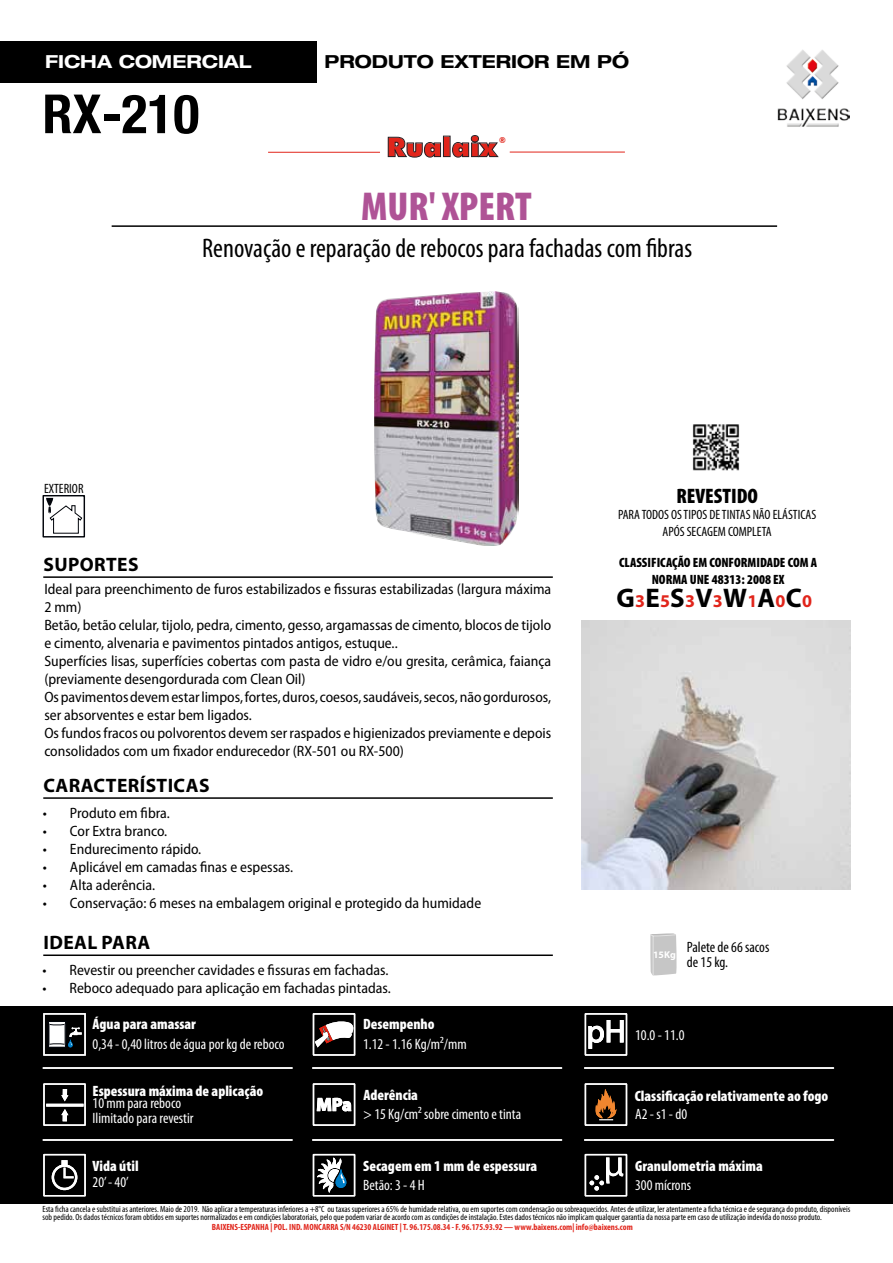
<style>
.page{position:relative;width:893px;height:1263px;background:#fff}
.page>*{position:absolute;margin:0;border:0;box-sizing:border-box;transform-origin:0 0}
.t1{font:700 condensed 54px "Helvetica Neue LT Com";color:#000}
.t2{font:900 condensed 40.5px "Myriad Pro";color:#af5396}
.t3{font:condensed 27px "Myriad Pro";color:#000}
.t4{font:700 27px "Myriad Pro";color:#000}
.t5{font:900 27px "Futura BT";color:#e1251b}
.t6{font:900 condensed 21px "Myriad Pro";color:#000}
.t7{font:700 19.5px "Myriad Pro";letter-spacing:.02em;color:#000}
.t8{font:700 expanded 18px "Helvetica Neue LT Pro";color:#000}
.t9{font:700 expanded 18px "Helvetica Neue LT Pro";color:#fff}
.t10{font:semi-condensed 15px/18px "Myriad Pro";color:#000}
.t11{font:condensed 15px/15px "Myriad Pro";color:#fff}
.t12{font:900 condensed 15px "Myriad Pro";color:#fff}
.t13{font:condensed 15px/15px "Myriad Pro";color:#000;text-align:center}
.t14{font:condensed 13.5px/16.5px "Myriad Pro";color:#000;text-align:center}
.t15{font:900 condensed 13.5px/16.5px "Myriad Pro";color:#000;text-align:center}
.t16{font:condensed 9px/7.5px "Myriad Pro";color:#000}
.t17{font:700 condensed 9px "Myriad Pro";color:#e1251b}
.t18{font:900 8.1px "Futura BT";color:#e1251b}
.s1{font-size:18px;color:#e1251b}
</style>
<div class="page">
<div style="left:1px;top:42px;width:316px;height:41px;background:#000"></div>
<img style="left:777px;top:50px;width:72px;height:77px">
<hr style="left:43px;top:576px;width:510px;height:2px;background:#000">
<div style="left:43px;top:495px;width:42px;height:42px;border:1px solid #01040a"></div>
<svg style="left:46px;top:498px;width:37px;height:36px"></svg>
<div style="left:0;top:1006px;width:893px;height:197px;background:#000"></div>
<hr style="left:43px;top:797px;width:510px;height:2px;background:#000">
<div style="left:313px;top:1013px;width:42px;height:43px;border:1px solid #fff"></div>
<svg style="left:315px;top:1020px;width:39px;height:27px"></svg>
<div style="left:313px;top:1083px;width:42px;height:43px;border:1px solid #fff"></div>
<svg style="left:316px;top:1097px;width:36px;height:15px"></svg>
<div style="left:313px;top:1154px;width:42px;height:42px;border:1px solid #fff"></div>
<svg style="left:317px;top:1155px;width:29px;height:41px"></svg>
<hr style="left:313px;top:1139px;width:248px;height:2px;background:#fff">
<div style="left:585px;top:1013px;width:42px;height:43px;border:1px solid #fff"></div>
<svg style="left:588px;top:1020px;width:36px;height:29px"></svg>
<div style="left:585px;top:1083px;width:42px;height:43px;border:1px solid #fff"></div>
<svg style="left:595px;top:1089px;width:21px;height:31px"></svg>
<div style="left:585px;top:1154px;width:42px;height:42px;border:1px solid #fff"></div>
<svg style="left:589px;top:1157px;width:34px;height:33px"></svg>
<hr style="left:585px;top:1139px;width:248px;height:2px;background:#fff">
<div style="left:43px;top:1013px;width:43px;height:43px;border:1px solid #fff"></div>
<svg style="left:48px;top:1022px;width:34px;height:25px"></svg>
<div style="left:43px;top:1083px;width:43px;height:43px;border:1px solid #fff"></div>
<div style="left:46px;top:1104px;width:38px;height:2px;border:1px solid #fff"></div>
<svg style="left:61px;top:1089px;width:7px;height:12px"></svg>
<svg style="left:61px;top:1109px;width:7px;height:12px"></svg>
<div style="left:43px;top:1154px;width:43px;height:42px;border:1px solid #fff"></div>
<svg style="left:52px;top:1160px;width:25px;height:30px"></svg>
<hr style="left:43px;top:1139px;width:249px;height:2px;background:#fff">
<hr style="left:313px;top:1067px;width:248px;height:2px;background:#fff">
<hr style="left:585px;top:1067px;width:248px;height:2px;background:#fff">
<hr style="left:43px;top:1067px;width:249px;height:2px;background:#fff">
<hr style="left:43px;top:954px;width:510px;height:2px;background:#000">
<svg style="left:650px;top:933px;width:27px;height:43px"></svg>
<hr style="left:112px;top:225px;width:665px;height:2px;background:#000">
<img style="left:692px;top:424px;width:48px;height:47px">
<img style="left:374px;top:291px;width:145px;height:255px">
<img style="left:581px;top:621px;width:269px;height:268px">
<hr style="left:510px;top:152px;width:115px;height:1px;background:#e1251b">
<hr style="left:268px;top:152px;width:112px;height:1px;background:#e1251b">
<p class="t9" style="left:45px;top:50px;width:208px">FICHA COMERCIAL</p>
<p class="t8" style="left:325px;top:50px;width:306px">PRODUTO EXTERIOR EM PÓ</p>
<h1 class="t1" style="left:43px;top:82px;width:158px">RX-210</h1>
<h3 class="t5" style="left:386px;top:131px;width:112px">Rualaix</h3>
<p class="t18" style="left:499px;top:136px;width:8px">®</p>
<h2 class="t2" style="left:361px;top:184px;width:172px">MUR' XPERT</h2>
<p class="t14" style="left:44px;top:480px;width:41px">EXTERIOR</p>
<h3 class="t3" style="left:202px;top:232px;width:491px">Renovação e reparação de rebocos para fachadas com fibras</h3>
<h3 class="t6" style="left:676px;top:484px;width:83px">REVESTIDO</h3>
<p class="t14" style="left:618px;top:506px;width:200px">PARA TODOS OS TIPOS DE TINTAS NÃO ELÁSTICAS<br>APÓS SECAGEM COMPLETA</p>
<h3 class="t7" style="left:43px;top:552px;width:97px">SUPORTES</h3>
<p class="t10" style="left:44px;top:580px;width:508px">Ideal para preenchimento de furos estabilizados e fissuras estabilizadas (largura máxima 2 mm)<br>Betão, betão celular, tijolo, pedra, cimento, gesso, argamassas de cimento, blocos de tijolo e cimento, alvenaria e pavimentos pintados antigos, estuque..<br>Superfícies lisas, superfícies cobertas com pasta de vidro e/ou gresita, cerâmica, faiança (previamente desengordurada com Clean Oil)<br>Os pavimentos devem estar limpos, fortes, duros, coesos, saudáveis, secos, não gordurosos, ser absorventes e estar bem ligados.<br>Os fundos fracos ou polvorentos devem ser raspados e higienizados previamente e depois consolidados com um fixador endurecedor (RX-501 ou RX-500)</p>
<h3 class="t7" style="left:43px;top:773px;width:168px">CARACTERÍSTICAS</h3>
<p class="t10" style="left:43px;top:804px;width:129px">• Produto em fibra.</p>
<p class="t10" style="left:43px;top:822px;width:126px">• Cor Extra branco.</p>
<p class="t10" style="left:43px;top:840px;width:160px">• Endurecimento rápido.</p>
<p class="t10" style="left:43px;top:858px;width:252px">• Aplicável em camadas finas e espessas.</p>
<p class="t10" style="left:43px;top:876px;width:114px">• Alta aderência.</p>
<p class="t10" style="left:43px;top:894px;width:440px">• Conservação: 6 meses na embalagem original e protegido da humidade</p>
<h3 class="t7" style="left:43px;top:930px;width:108px">IDEAL PARA</h3>
<p class="t10" style="left:43px;top:961px;width:347px">• Revestir ou preencher cavidades e fissuras em fachadas.</p>
<p class="t10" style="left:43px;top:979px;width:350px">• Reboco adequado para aplicação em fachadas pintadas.</p>
<p class="t12" style="left:93px;top:1015px;width:105px">Água para amassar</p>
<p class="t11" style="left:93px;top:1036px;width:194px">0,34 - 0,40 litros de água por kg de reboco</p>
<p class="t12" style="left:93px;top:1082px;width:172px">Espessura máxima de aplicação</p>
<p class="t11" style="left:93px;top:1095px;width:102px">10 mm para reboco<br>Ilimitado para revestir</p>
<p class="t12" style="left:93px;top:1158px;width:48px">Vida útil</p>
<p class="t11" style="left:93px;top:1175px;width:38px">20’ - 40’</p>
<p class="t12" style="left:363px;top:1015px;width:73px">Desempenho</p>
<p class="t11" style="left:363px;top:1036px;width:105px">1.12 - 1.16 Kg/m²/mm</p>
<p class="t12" style="left:363px;top:1086px;width:56px">Aderência</p>
<p class="t11" style="left:363px;top:1106px;width:160px">&gt; 15 Kg/cm2 sobre cimento e tinta</p>
<p class="t12" style="left:363px;top:1158px;width:176px">Secagem em 1 mm de espessura</p>
<p class="t11" style="left:363px;top:1177px;width:63px">Betão: 3 - 4 H</p>
<p class="t15" style="left:619px;top:555px;width:199px">CLASSIFICAÇÃO EM CONFORMIDADE COM A<br>NORMA UNE 48313: 2008 EX</p>
<h3 class="t4" style="left:616px;top:580px;width:197px">G<span class="s1">3</span>E<span class="s1">5</span>S<span class="s1">3</span>V<span class="s1">3</span>W<span class="s1">1</span>A<span class="s1">0</span>C<span class="s1">0</span></h3>
<p class="t13" style="left:653px;top:939px;width:118px"><sub>15Kg</sub> Palete de 66 sacos de 15 kg.</p>
<p class="t11" style="left:635px;top:1027px;width:51px">10.0 - 11.0</p>
<p class="t12" style="left:635px;top:1087px;width:195px">Classificação relativamente ao fogo</p>
<p class="t11" style="left:635px;top:1106px;width:53px">A2 - s1 - d0</p>
<p class="t12" style="left:635px;top:1158px;width:129px">Granulometria máxima</p>
<p class="t11" style="left:635px;top:1177px;width:57px">300 mícrons</p>
<p class="t16" style="left:43px;top:1205px;width:809px">Esta ficha cancela e substitui as anteriores. Maio de 2019. Não aplicar a temperaturas inferiores a +8°C ou taxas superiores a 65% de humidade relativa, ou em suportes com condensação ou sobreaquecidos. Antes de utilizar, ler atentamente a ficha técnica e de segurança do produto, disponíveis sob pedido. Os dados técnicos foram obtidos em suportes normalizados e em condições laboratoriais, pelo que podem variar de acordo com as condições de instalação. Estes dados técnicos não implicam qualquer garantia da nossa parte em caso de utilização indevida do nosso produto.</p>
<p class="t17" style="left:212px;top:1221px;width:422px">BAIXENS-ESPANHA | POL. IND. MONCARRA S/N 46230 ALGINET | T. 96.175.08.34 - F. 96.175.93.92 — www.baixens.com| info@baixens.com</p>
</div>
